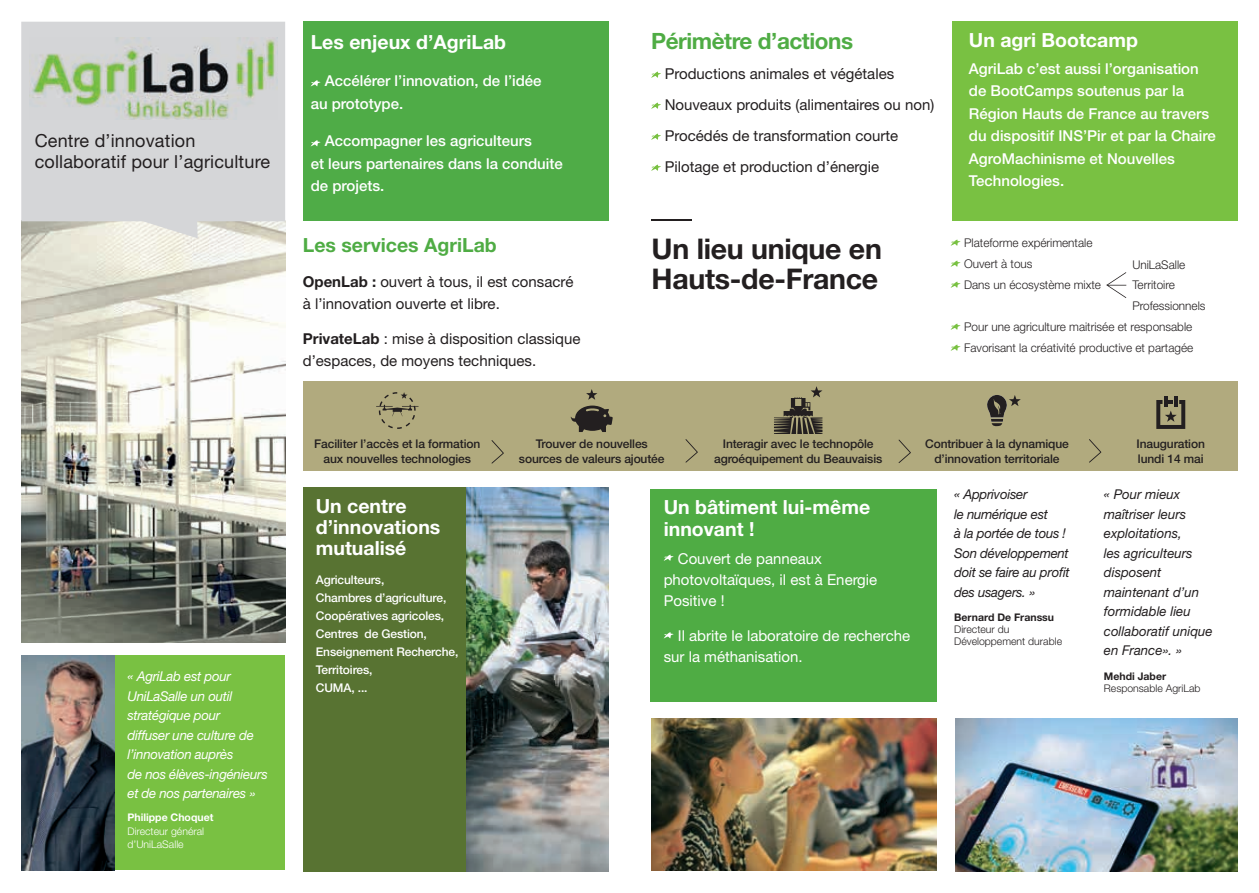
<style>
.page{position:relative;width:1259px;height:893px;background:#fff}
.page>*{position:absolute;margin:0;border:0;box-sizing:border-box;transform-origin:0 0}
.t1{font:700 28.5px/30px "Helvetica Neue LT";letter-spacing:-.01em;color:#231f20}
.t2{font:700 22.5px "Helvetica Neue LT";letter-spacing:-.02em;color:#4fac44}
.t3{font:700 19.5px/21px "Helvetica Neue LT";color:#fff}
.t4{font:700 19.5px "Helvetica Neue LT";color:#4fac44}
.t5{font:18px/21.6px "Helvetica Neue LT";letter-spacing:.01em;color:#231f20}
.t6{font:500 15px/22.5px "Helvetica Neue LT";color:#fff}
.t7{font:15px/31px "Helvetica Neue LT";color:#231f20}
.t8{font:15px/21px "Helvetica Neue LT";color:#fff}
.t9{font:italic 13.5px/19.5px "Helvetica Neue LT";letter-spacing:-.02em;color:#fff}
.t10{font:italic 13.5px/19.5px "Helvetica Neue LT";color:#231f20}
.t11{font:italic 13.5px/19.5px "Helvetica Neue LT";letter-spacing:-.02em;color:#231f20}
.t12{font:500 12px/14.4px "Helvetica Neue LT";letter-spacing:-.01em;color:#231f20;text-align:center}
.t13{font:300 12px/21px "Helvetica Neue LT";color:#231f20}
.t14{font:500 12px/18px "Helvetica Neue LT";letter-spacing:-.01em;color:#fff}
.t15{font:300 10.5px/12px "Helvetica Neue LT";color:#231f20}
.t16{font:300 10.5px/13.5px "Helvetica Neue LT";color:#fff}
.s1{font-weight:700}
</style>
<div class="page">
<img style="left:21px;top:238px;width:264px;height:404px">
<div style="left:303px;top:381px;width:934px;height:90px;background:#b1aa7e"></div>
<div style="left:303px;top:22px;width:305px;height:199px;background:#4fac47"></div>
<svg style="left:950px;top:240px;width:10px;height:6px"></svg>
<svg style="left:950px;top:261px;width:10px;height:6px"></svg>
<svg style="left:950px;top:282px;width:10px;height:6px"></svg>
<svg style="left:950px;top:324px;width:10px;height:6px"></svg>
<svg style="left:950px;top:345px;width:10px;height:6px"></svg>
<svg style="left:651px;top:72px;width:10px;height:6px"></svg>
<svg style="left:651px;top:103px;width:10px;height:6px"></svg>
<svg style="left:651px;top:134px;width:10px;height:6px"></svg>
<svg style="left:651px;top:165px;width:10px;height:6px"></svg>
<svg style="left:311px;top:80px;width:9px;height:6px"></svg>
<svg style="left:311px;top:140px;width:9px;height:6px"></svg>
<div style="left:952px;top:22px;width:285px;height:199px;background:#79c142"></div>
<div style="left:85px;top:655px;width:200px;height:215px;background:#79c142"></div>
<div style="left:651px;top:489px;width:286px;height:213px;background:#4fac44"></div>
<svg style="left:664px;top:555px;width:9px;height:6px"></svg>
<svg style="left:664px;top:632px;width:9px;height:6px"></svg>
<hr style="left:651px;top:220px;width:40px;height:1px;background:#231f20">
<div style="left:303px;top:487px;width:305px;height:384px;background:#587332"></div>
<img style="left:466px;top:487px;width:142px;height:384px">
<svg style="left:491px;top:440px;width:13px;height:24px"></svg>
<svg style="left:685px;top:439px;width:13px;height:24px"></svg>
<svg style="left:898px;top:440px;width:13px;height:23px"></svg>
<svg style="left:1089px;top:439px;width:12px;height:24px"></svg>
<svg style="left:376px;top:392px;width:42px;height:37px"></svg>
<img style="left:21px;top:655px;width:94px;height:215px">
<svg style="left:1106px;top:272px;width:20px;height:26px"></svg>
<img style="left:955px;top:719px;width:282px;height:152px">
<img style="left:651px;top:719px;width:285px;height:151px">
<svg style="left:21px;top:22px;width:264px;height:216px;background:#d5d6d7"></svg>
<img style="left:30px;top:37px;width:247px;height:83px">
<svg style="left:774px;top:386px;width:48px;height:48px"></svg>
<svg style="left:987px;top:395px;width:33px;height:31px"></svg>
<svg style="left:586px;top:389px;width:11px;height:11px"></svg>
<svg style="left:571px;top:406px;width:42px;height:26px"></svg>
<hr style="left:1174px;top:397px;width:4px;height:10px;background:#231f20">
<svg style="left:1156px;top:400px;width:29px;height:29px"></svg>
<p class="t5" style="left:35px;top:129px;width:237px">Centre d’innovation collaboratif pour l’agriculture</p>
<p class="t9" style="left:127px;top:667px;width:142px">« AgriLab est pour<br>UniLaSalle un outil stratégique pour<br>diffuser une culture de l’innovation auprès<br>de nos élèves-ingénieurs et de nos partenaires »</p>
<p class="t16" style="left:127px;top:810px;width:87px"><span class="s1">Philippe Choquet<br></span>Directeur général d’UniLaSalle</p>
<p class="t3" style="left:311px;top:31px;width:197px">Les enjeux d’AgriLab</p>
<p class="t6" style="left:311px;top:70px;width:232px;text-indent:14px">Accélérer l’innovation, de l’idée au prototype.</p>
<p class="t6" style="left:311px;top:130px;width:254px;text-indent:14px">Accompagner les agriculteurs<br>et leurs partenaires dans la conduite de projets.</p>
<p class="t4" style="left:303px;top:233px;width:195px">Les services AgriLab</p>
<p class="t7" style="left:303px;top:270px;width:272px;line-height:22.5px"><span class="s1">OpenLab :</span> ouvert à tous, il est consacré à l’innovation ouverte et libre.</p>
<p class="t7" style="left:303px;top:327px;width:279px;line-height:22.5px"><span class="s1">PrivateLab</span> : mise à disposition classique d’espaces, de moyens techniques.</p>
<p class="t2" style="left:651px;top:27px;width:203px">Périmètre d’actions</p>
<p class="t7" style="left:664px;top:58px;width:271px">Productions animales et végétales Nouveaux produits (alimentaires ou non)<br>Procédés de transformation courte Pilotage et production d’énergie</p>
<p class="t1" style="left:651px;top:233px;width:232px">Un lieu unique en<br>Hauts-de-France</p>
<p class="t3" style="left:969px;top:29px;width:170px">Un agri Bootcamp</p>
<p class="t6" style="left:969px;top:57px;width:248px">AgriLab c’est aussi l’organisation de BootCamps soutenus par la<br>Région Hauts de France au travers du dispositif INS’Pir et par la Chaire<br>AgroMachinisme et Nouvelles<br>Technologies.</p>
<p class="t13" style="left:964px;top:232px;width:130px">Plateforme expérimentale<br>Ouvert à tous</p>
<p class="t13" style="left:1132px;top:254px;width:54px">UniLaSalle</p>
<p class="t13" style="left:964px;top:274px;width:138px">Dans un écosystème mixte</p>
<p class="t13" style="left:1132px;top:274px;width:44px">Territoire</p>
<p class="t13" style="left:1132px;top:295px;width:75px">Professionnels</p>
<p class="t13" style="left:964px;top:316px;width:230px">Pour une agriculture maitrisée et responsable</p>
<p class="t13" style="left:964px;top:337px;width:230px">Favorisant la créativité productive et partagée</p>
<p class="t12" style="left:314px;top:437px;width:168px">Faciliter l’accès et la formation aux nouvelles technologies</p>
<p class="t3" style="left:316px;top:495px;width:126px">Un centre d’innovations mutualisé</p>
<p class="t14" style="left:316px;top:570px;width:144px">Agriculteurs,<br>Chambres d’agriculture,<br>Coopératives agricoles,<br>Centres de Gestion,<br>Enseignement Recherche,<br>Territoires,<br>CUMA, ...</p>
<p class="t12" style="left:519px;top:437px;width:147px">Trouver de nouvelles sources de valeurs ajoutée</p>
<p class="t12" style="left:925px;top:437px;width:145px">Contribuer à la dynamique d’innovation territoriale</p>
<p class="t12" style="left:1136px;top:437px;width:70px;text-align:left">Inauguration lundi 14 mai</p>
<p class="t12" style="left:714px;top:437px;width:170px">Interagir avec le technopôle agroéquipement du Beauvaisis</p>
<p class="t3" style="left:664px;top:496px;width:208px;line-height:21.6px">Un bâtiment lui-même innovant !</p>
<p class="t8" style="left:664px;top:548px;width:215px;text-indent:14px">Couvert de panneaux photovoltaïques, il est à Energie<br>Positive !</p>
<p class="t8" style="left:664px;top:624px;width:248px;text-indent:14px">Il abrite le laboratoire de recherche sur la méthanisation.</p>
<p class="t11" style="left:954px;top:485px;width:117px">« Apprivoiser<br>le numérique est<br>à la portée de tous !<br>Son développement doit se faire au profit des usagers. »</p>
<p class="t15" style="left:954px;top:611px;width:109px"><span class="s1">Bernard De Franssu<br></span>Directeur du<br>Développement durable</p>
<p class="t10" style="left:1104px;top:485px;width:110px">« Pour mieux maîtriser leurs exploitations,<br>les agriculteurs disposent maintenant d’un formidable lieu collaboratif unique en France». »</p>
<p class="t15" style="left:1104px;top:669px;width:98px"><span class="s1">Mehdi Jaber<br></span>Responsable AgriLab</p>
</div>
